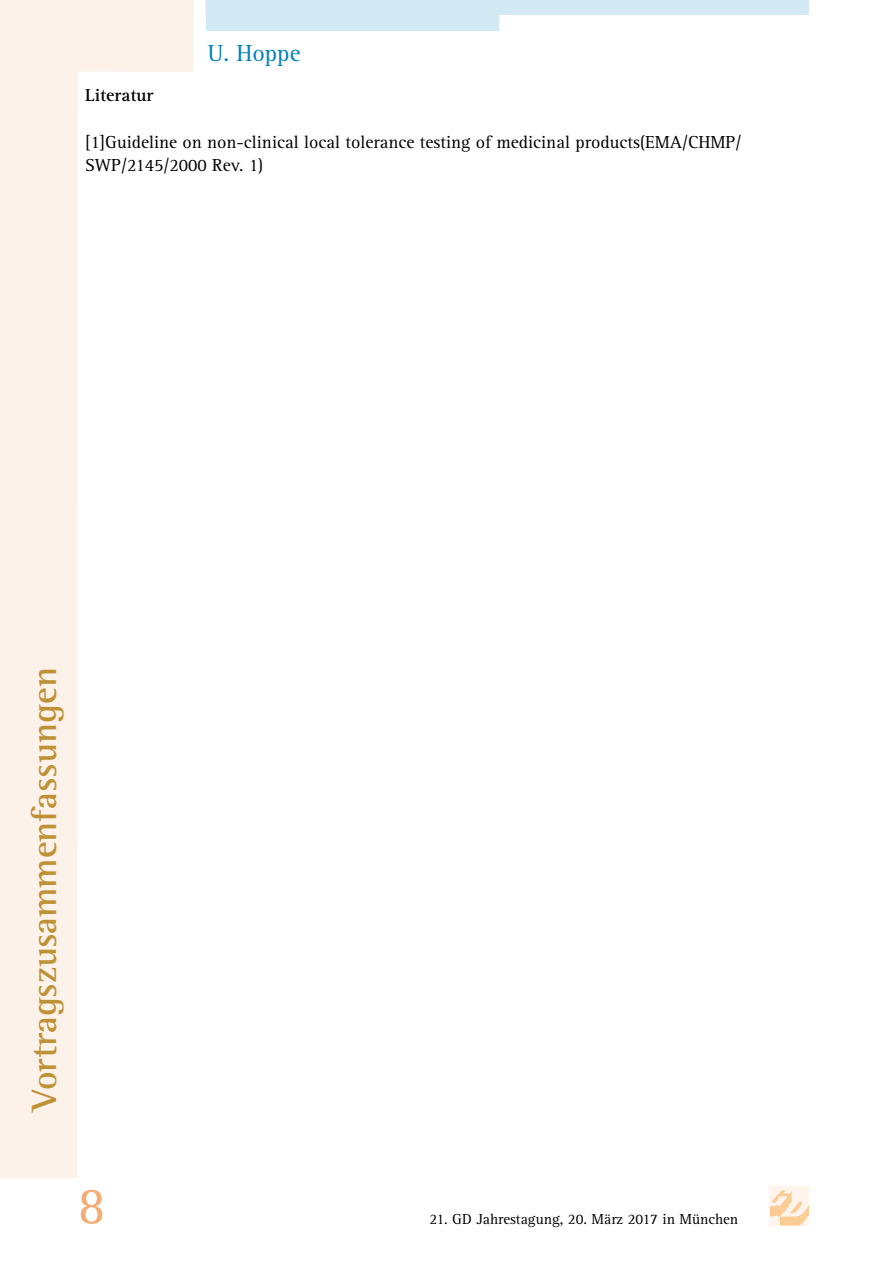
<style>
.page{position:relative;width:893px;height:1263px;background:#fff}
.page>*{position:absolute;margin:0;border:0;box-sizing:border-box;transform-origin:0 0}
.t1{font:54px "Agfa Rotis Serif";color:#f5ac75}
.t2{font:700 36px "Agfa Rotis Semi Serif";color:#bf9237}
.t3{font:24px "Agfa Rotis Serif";color:#0082b8}
.t4{font:18px/23.4px "Agfa Rotis Serif";color:#000}
.t5{font:700 18px "Agfa Rotis Serif";color:#000}
.t6{font:15px "Agfa Rotis Serif";color:#000}
</style>
<div class="page">
<div style="left:770px;top:1186px;width:39px;height:39px;background:#fef4eb"></div>
<svg style="left:770px;top:1190px;width:39px;height:35px"></svg>
<svg style="left:0;top:0;width:194px;height:1178px"></svg>
<div style="left:0;top:0;width:193px;height:17px;background:#fcf2ea"></div>
<svg style="left:206px;top:0;width:603px;height:31px"></svg>
<h3 class="t3" style="left:208px;top:39px;width:94px">U. Hoppe</h3>
<p class="t5" style="left:85px;top:84px;width:70px">Literatur</p>
<p class="t4" style="left:85px;top:130px;width:658px">[1]Guideline on non-clinical local tolerance testing of medicinal products(EMA/CHMP/<br>SWP/2145/2000 Rev. 1)</p>
<h2 class="t2" style="left:23px;top:1111px;width:445px;rotate:-90deg">Vortragszusammenfassungen</h2>
<h1 class="t1" style="left:78px;top:1175px;width:30px">8</h1>
<p class="t6" style="left:429px;top:1210px;width:310px">21. GD Jahrestagung, 20. März 2017 in München</p>
</div>
